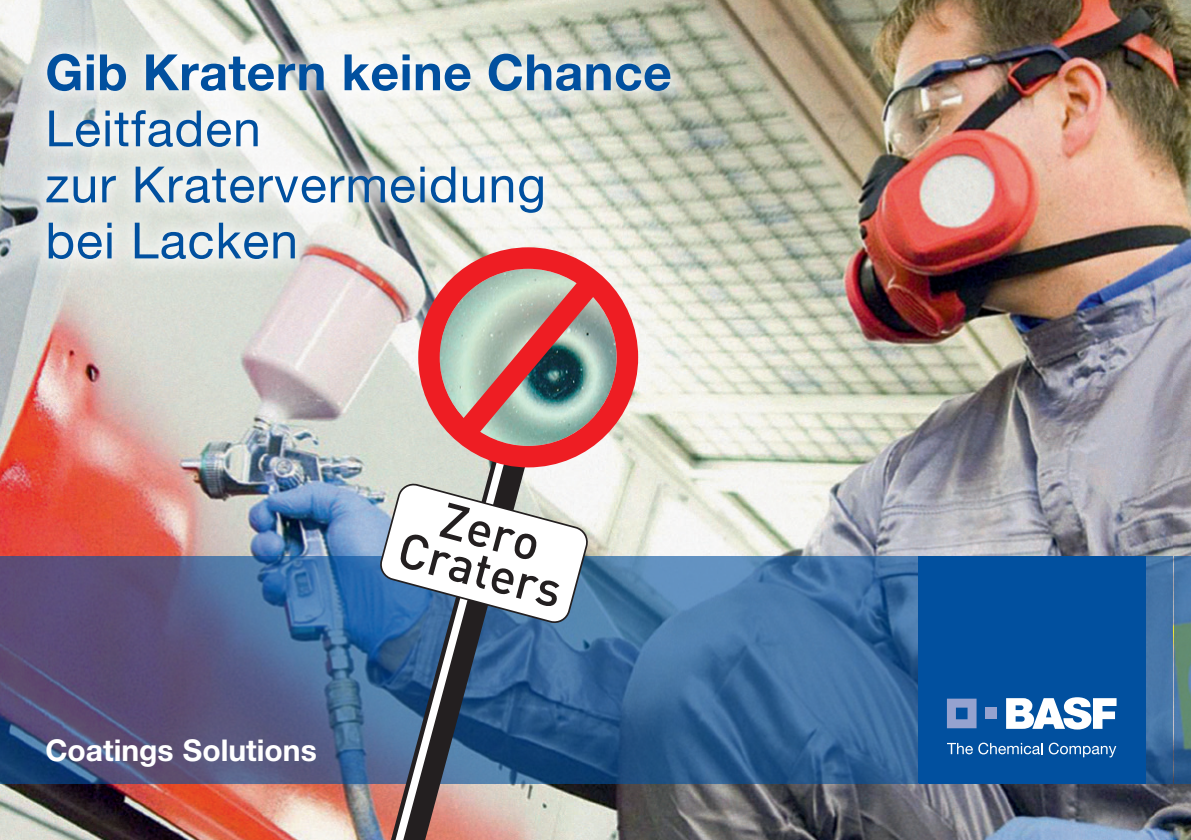
<style>
.page{position:relative;width:1191px;height:840px;background:#fff}
.page>*{position:absolute;margin:0;border:0;box-sizing:border-box;transform-origin:0 0}
.t1{font:50px/56px "Helvetica Neue LT";letter-spacing:.02em;color:#01509f}
.t2{font:700 50px "Helvetica Neue LT";letter-spacing:.01em;color:#01509f}
.t3{font:500 49px/39.4px "DIN";color:#231f20;text-align:center}
.t4{font:700 30px "Helvetica Neue LT";color:#fff}
</style>
<div class="page">
<img style="left:0;top:0;width:1174px;height:839px">
<svg style="left:1px;top:556px;width:1173px;height:226px;background:#446290"></svg>
<hr style="left:0;top:556px;width:1px;height:226px;background:#01509f">
<img style="left:1174px;top:0;width:17px;height:839px">
<svg style="left:1174px;top:556px;width:17px;height:226px;background:#4e7a8e"></svg>
<div style="left:918px;top:556px;width:226px;height:226px;background:#01509f"></div>
<svg style="left:947px;top:698px;width:29px;height:29px"></svg>
<div style="left:985px;top:707px;width:12px;height:11px;background:#95a2cf"></div>
<svg style="left:947px;top:742px;width:95px;height:12px"></svg>
<svg style="left:1048px;top:742px;width:68px;height:15px"></svg>
<svg style="left:1006px;top:697px;width:110px;height:32px"></svg>
<div style="left:26px;top:33px;width:664px;height:247px;background:#fff;opacity:.75"></div>
<svg style="left:391px;top:444px;width:137px;height:395px;background:#5a7392"></svg>
<svg style="left:395px;top:445px;width:113px;height:394px;background:#657286"></svg>
<svg style="left:418px;top:247px;width:220px;height:220px;background:#dd827f"></svg>
<svg style="left:456px;top:275px;width:143px;height:165px;background:#ad918a"></svg>
<svg style="left:379px;top:482px;width:209px;height:141px"></svg>
<p class="t2" style="left:45px;top:41px;width:628px">Gib Kratern keine Chance</p>
<p class="t1" style="left:45px;top:100px;width:502px">Leitfaden<br>zur Kratervermeidung bei Lacken</p>
<p class="t4" style="left:45px;top:730px;width:273px">Coatings Solutions</p>
<p class="t3" style="left:415px;top:489px;width:169px;rotate:15deg">Zero<br>Craters</p>
</div>
